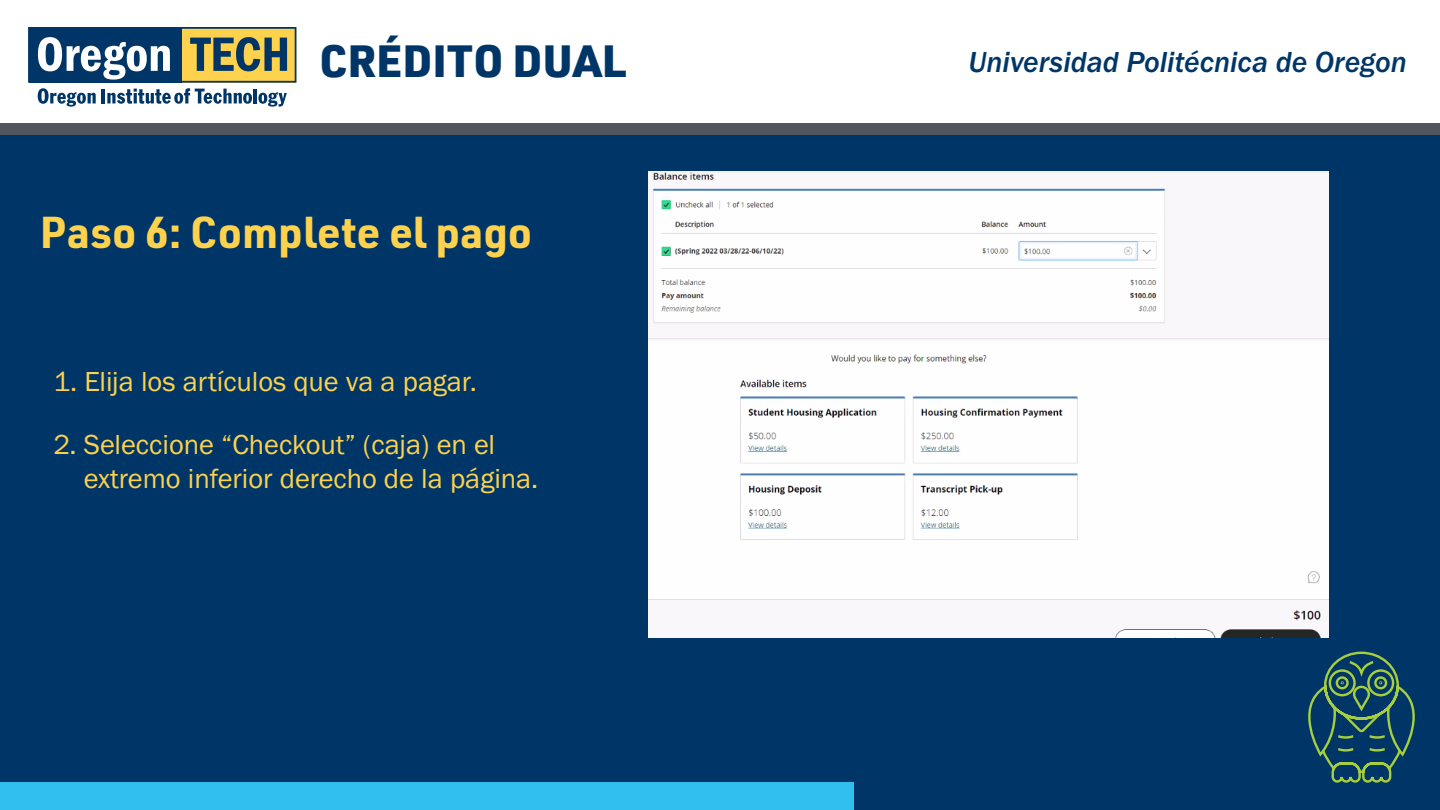
<style>
.page{position:relative;width:1440px;height:810px;background:#fff}
.page>*{position:absolute;margin:0;border:0;box-sizing:border-box;transform-origin:0 0}
.t1{font:900 45px "URWDIN";color:#003667}
.t2{font:700 43.5px "URWDIN";color:#fed24c}
.t3{font:30px "Franklin Gothic URW Med Ita";color:#003667}
.t4{font:28.5px/34.2px "Franklin Gothic URW Boo";color:#fed24c}
</style>
<div class="page">
<svg style="left:28px;top:27px;width:268px;height:80px"></svg>
<div style="left:0;top:123px;width:1440px;height:13px;background:#52575f"></div>
<div style="left:0;top:136px;width:1440px;height:674px;background:#003667"></div>
<div style="left:0;top:783px;width:853px;height:27px;background:#30bfef"></div>
<svg style="left:1308px;top:577px;width:107px;height:206px"></svg>
<img style="left:648px;top:172px;width:680px;height:466px">
<p class="t1" style="left:320px;top:29px;width:308px">CRÉDITO DUAL</p>
<p class="t2" style="left:40px;top:203px;width:494px">Paso 6: Complete el pago</p>
<p class="t4" style="left:54px;top:363px;width:425px">1. Elija los artículos que va a pagar.</p>
<p class="t4" style="left:84px;top:426px;width:456px;text-indent:-30px">2. Seleccione “Checkout” (caja) en el extremo inferior derecho de la página.</p>
<p class="t3" style="left:968px;top:44px;width:440px">Universidad Politécnica de Oregon</p>
</div>
